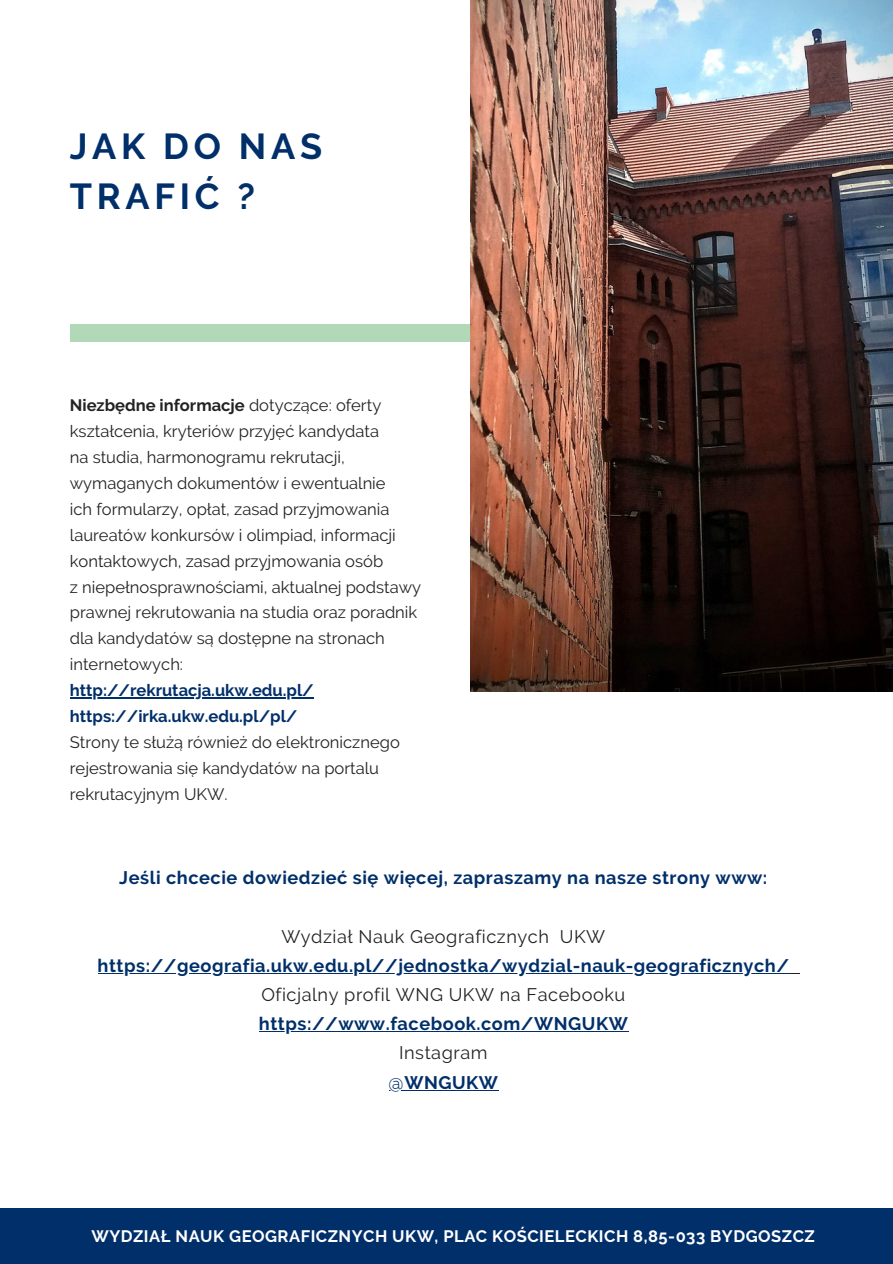
<style>
.page{position:relative;width:893px;height:1264px;background:#fff}
.page>*{position:absolute;margin:0;border:0;box-sizing:border-box;transform-origin:0 0}
.t1{font:700 36px/49.5px "Raleway";letter-spacing:.13em;color:#012f6a}
.t2{font:700 18.15px "Raleway";letter-spacing:.03em;color:#012f6a}
.t3{font:18.15px "Raleway";letter-spacing:.03em;color:#222}
.t4{font:16.5px/25.8px "Raleway";color:#222}
.t5{font:700 16.5px "Raleway";letter-spacing:.03em;color:#fff}
.t6{font:700 16.5px "Raleway";color:#012f6a}
.s1{font-weight:700}
.s2{font-weight:400}
</style>
<div class="page">
<div style="left:70px;top:324px;width:822px;height:17px;background:#b1d8b7"></div>
<img style="left:470px;top:0;width:422px;height:691px">
<div style="left:0;top:1208px;width:892px;height:55px;background:#012f6a"></div>
<hr style="left:70px;top:697px;width:244px;height:1px;background:#012f6a">
<hr style="left:98px;top:972px;width:691px;height:1px;background:#012f6a">
<hr style="left:259px;top:1031px;width:369px;height:1px;background:#012f6a">
<hr style="left:404px;top:1089px;width:94px;height:1px;background:#012f6a">
<p class="t1" style="left:70px;top:122px;width:254px">JAK DO NAS<br>TRAFIĆ ?</p>
<p class="t4" style="left:70px;top:392px;width:353px"><span class="s1">Niezbędne informacje</span> dotyczące: oferty kształcenia, kryteriów przyjęć kandydata<br>na studia, harmonogramu rekrutacji, wymaganych dokumentów i ewentualnie<br>ich formularzy, opłat, zasad przyjmowania laureatów konkursów i olimpiad, informacji kontaktowych, zasad przyjmowania osób<br>z niepełnosprawnościami, aktualnej podstawy prawnej rekrutowania na studia oraz poradnik dla kandydatów są dostępne na stronach internetowych:</p>
<p class="t6" style="left:70px;top:680px;width:245px">http://rekrutacja.ukw.edu.pl/</p>
<p class="t6" style="left:70px;top:706px;width:229px">https://irka.ukw.edu.pl/pl/</p>
<p class="t4" style="left:70px;top:729px;width:331px">Strony te służą również do elektronicznego rejestrowania się kandydatów na portalu rekrutacyjnym UKW.</p>
<p class="t2" style="left:119px;top:867px;width:649px">Jeśli chcecie dowiedzieć się więcej, zapraszamy na nasze strony www:</p>
<p class="t3" style="left:281px;top:925px;width:325px">Wydział Nauk Geograficznych UKW</p>
<p class="t2" style="left:98px;top:954px;width:693px">https://geografia.ukw.edu.pl//jednostka/wydzial-nauk-geograficznych/</p>
<p class="t3" style="left:261px;top:983px;width:365px">Oficjalny profil WNG UKW na Facebooku</p>
<p class="t2" style="left:259px;top:1013px;width:370px">https://www.facebook.com/WNGUKW</p>
<p class="t3" style="left:399px;top:1042px;width:90px">Instagram</p>
<p class="t2" style="left:388px;top:1071px;width:111px"><span class="s2">@</span>WNGUKW</p>
<p class="t5" style="left:91px;top:1226px;width:724px">WYDZIAŁ NAUK GEOGRAFICZNYCH UKW, PLAC KOŚCIELECKICH 8,85-033 BYDGOSZCZ</p>
</div>
